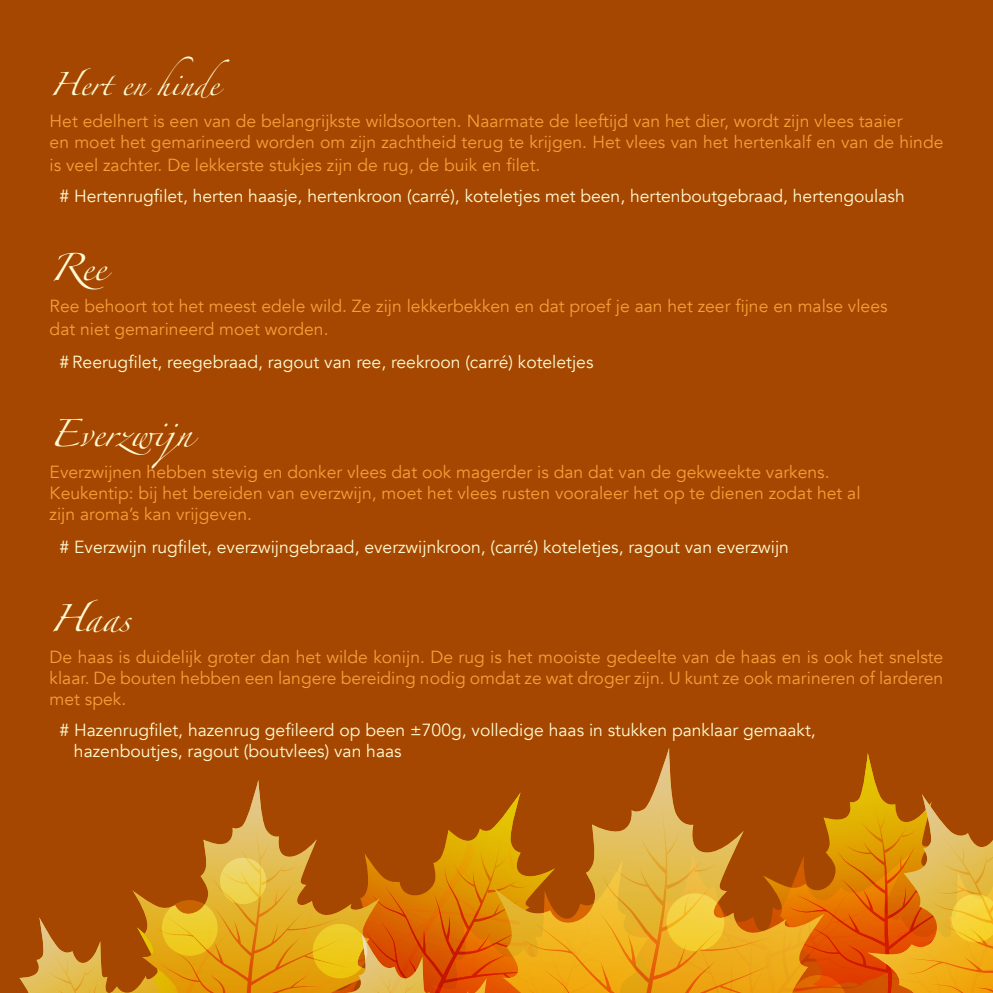
<style>
.page{position:relative;width:993px;height:993px;background:#fff}
.page>*{position:absolute;margin:0;border:0;box-sizing:border-box;transform-origin:0 0}
.t1{font:24.5px "Zapfino";color:#fffad2}
.t2{font:21px "Zapfino";color:#fffad2}
.t3{font:17.5px/21px "Avenir";color:#f59f38}
.t4{font:17.5px/21px "Avenir";color:#fffad2}
</style>
<div class="page">
<div style="left:0;top:0;width:992px;height:992px;background:#a54701"></div>
<svg style="left:862px;top:753px;width:15px;height:35px"></svg>
<svg style="left:655px;top:748px;width:17px;height:40px"></svg>
<svg style="left:19px;top:788px;width:973px;height:204px"></svg>
<p class="t2" style="left:50px;top:76px;width:181px">Hert en hinde</p>
<p class="t3" style="left:50px;top:110px;width:895px">Het edelhert is een van de belangrijkste wildsoorten. Naarmate de leeftijd van het dier, wordt zijn vlees taaier<br>en moet het gemarineerd worden om zijn zachtheid terug te krijgen. Het vlees van het hertenkalf en van de hinde</p>
<p class="t3" style="left:50px;top:154px;width:492px">is veel zachter. De lekkerste stukjes zijn de rug, de buik en filet.</p>
<p class="t4" style="left:60px;top:186px;width:846px"># Hertenrugfilet, herten haasje, hertenkroon (carré), koteletjes met been, hertenboutgebraad, hertengoulash</p>
<h1 class="t1" style="left:50px;top:257px;width:58px">Re e</h1>
<p class="t3" style="left:50px;top:294px;width:839px;line-height:23.1px">Ree behoort tot het meest edele wild. Ze zijn lekkerbekken en dat proef je aan het zeer fijne en malse vlees dat niet gemarineerd moet worden.</p>
<p class="t4" style="left:60px;top:352px;width:535px"># Reerugfilet, reegebraad, ragout van ree, reekroon (carré) koteletjes</p>
<h1 class="t1" style="left:50px;top:423px;width:146px">Everzwijn</h1>
<p class="t3" style="left:50px;top:461px;width:812px">Everzwijnen hebben stevig en donker vlees dat ook magerder is dan dat van de gekweekte varkens.<br>Keukentip: bij het bereiden van everzwijn, moet het vlees rusten vooraleer het op te dienen zodat het al zijn aroma’s kan vrijgeven.</p>
<p class="t4" style="left:60px;top:537px;width:730px"># Everzwijn rugfilet, everzwijngebraad, everzwijnkroon, (carré) koteletjes, ragout van everzwijn</p>
<h1 class="t1" style="left:50px;top:608px;width:82px">Haas</h1>
<p class="t3" style="left:50px;top:646px;width:894px;text-align:justify">De haas is duidelijk groter dan het wilde konijn. De rug is het mooiste gedeelte van de haas en is ook het snelste klaar. De bouten hebben een langere bereiding nodig omdat ze wat droger zijn. U kunt ze ook marineren of larderen met spek.</p>
<p class="t4" style="left:74px;top:719px;width:743px;text-indent:-14px"># Hazenrugfilet, hazenrug gefileerd op been ±700g, volledige haas in stukken panklaar gemaakt, hazenboutjes, ragout (boutvlees) van haas</p>
</div>
